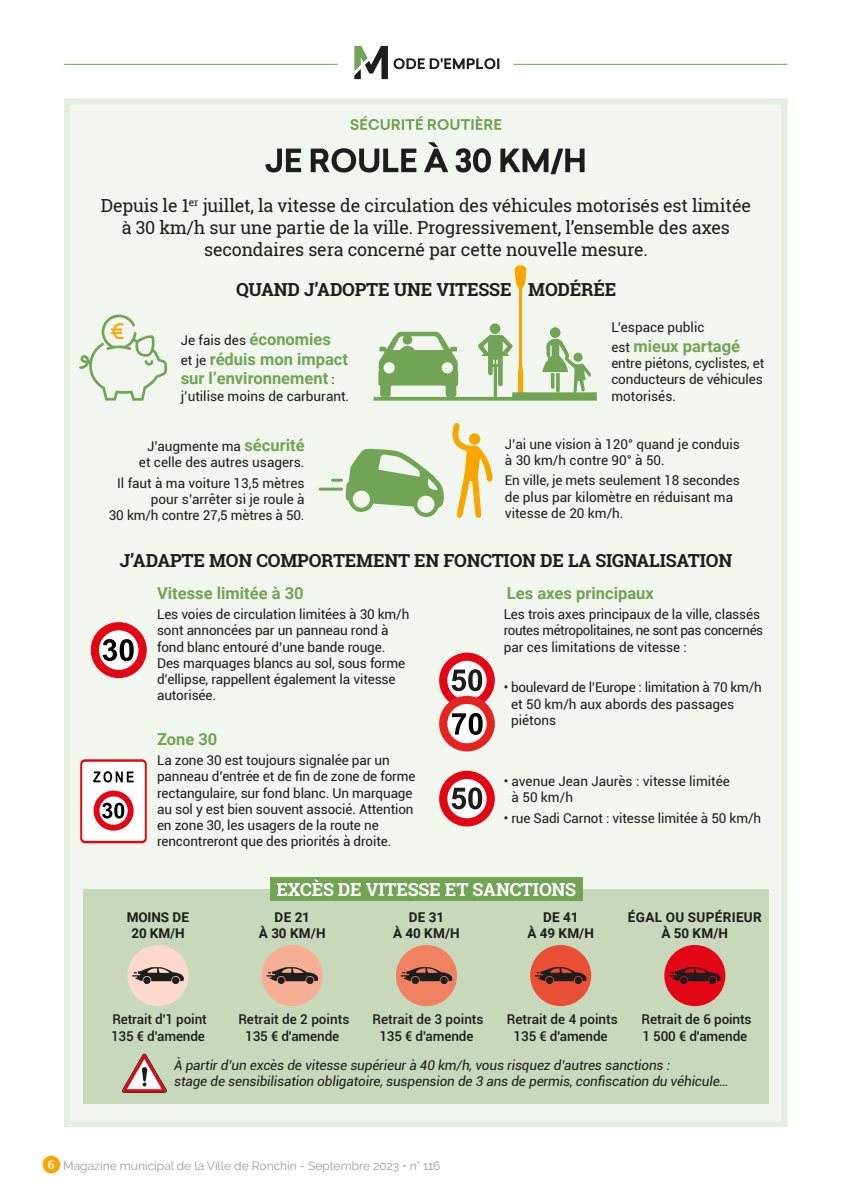
<style>
.page{position:relative;width:851px;height:1191px;background:#fff}
.page>*{position:absolute;margin:0;border:0;box-sizing:border-box;transform-origin:0 0}
.t1{font:18px/21.6px "Roboto Slab";letter-spacing:-.01em;color:#1d1d1b;text-align:center}
.t2{font:700 18px "Roboto Slab";letter-spacing:-.01em;color:#1d1d1b}
.t3{font:700 18px "Roboto Slab";letter-spacing:-.01em;color:#fff}
.t4{font:700 16.5px/19.8px "Roboto";color:#72a456}
.t5{font:13.5px/16.2px "Roboto";letter-spacing:-.01em;color:#1d1d1b}
.t6{font:italic 13.5px/16.2px "Roboto";letter-spacing:-.01em;color:#1d1d1b}
.t7{font:500 13.5px "Roboto";letter-spacing:-.01em;color:#1d1d1b}
.t8{font:700 13.5px/16.2px "Roboto";letter-spacing:.025em;color:#1d1d1b;text-align:center}
.t9{font:700 13.5px/16.2px "Roboto";letter-spacing:-.01em;color:#1d1d1b;text-align:center}
.t10{font:12px "Raleway";color:#9d9d9d}
.s1{font-weight:700;font-size:16.5px;color:#72a456}
.s2{font-weight:400;font-size:13.5px;color:#1d1d1b}
.s3{font-family:"Roboto";font-weight:500;color:#fff}
</style>
<div class="page">
<div style="left:43px;top:1155px;width:17px;height:18px;background:#f7a600;border-radius:50%"></div>
<div style="left:64px;top:99px;width:723px;height:1028px;background:#f1f6ef"></div>
<svg style="left:265px;top:142px;width:319px;height:32px"></svg>
<svg style="left:350px;top:116px;width:151px;height:14px"></svg>
<hr style="left:64px;top:64px;width:723px;height:1px;background:#72a456">
<svg style="left:334px;top:45px;width:182px;height:35px"></svg>
<svg style="left:79px;top:314px;width:88px;height:87px"></svg>
<svg style="left:373px;top:265px;width:223px;height:136px"></svg>
<svg style="left:452px;top:423px;width:40px;height:95px"></svg>
<div style="left:469px;top:433px;width:11px;height:12px;background:#f7a600;border-radius:50%"></div>
<hr style="left:320px;top:487px;width:21px;height:3px;background:#72a456">
<svg style="left:332px;top:448px;width:111px;height:69px"></svg>
<svg style="left:91px;top:622px;width:56px;height:56px"></svg>
<svg style="left:80px;top:759px;width:67px;height:84px"></svg>
<svg style="left:439px;top:652px;width:55px;height:99px"></svg>
<svg style="left:439px;top:771px;width:55px;height:55px"></svg>
<div style="left:84px;top:889px;width:685px;height:214px;background:#c8d9bb"></div>
<div style="left:270px;top:877px;width:312px;height:23px;background:#72a456"></div>
<div style="left:127px;top:945px;width:61px;height:61px;background:#fcd9ca;border-radius:50%"></div>
<svg style="left:132px;top:967px;width:52px;height:17px"></svg>
<div style="left:261px;top:945px;width:62px;height:61px;background:#f6af95;border-radius:50%"></div>
<svg style="left:266px;top:967px;width:52px;height:17px"></svg>
<div style="left:396px;top:945px;width:61px;height:61px;background:#f08262;border-radius:50%"></div>
<svg style="left:400px;top:967px;width:52px;height:17px"></svg>
<div style="left:530px;top:945px;width:61px;height:61px;background:#e94f35;border-radius:50%"></div>
<svg style="left:534px;top:967px;width:52px;height:17px"></svg>
<div style="left:664px;top:945px;width:61px;height:61px;background:#e30614;border-radius:50%"></div>
<svg style="left:669px;top:967px;width:51px;height:17px"></svg>
<svg style="left:122px;top:1053px;width:45px;height:40px"></svg>
<p class="t1" style="left:101px;top:195px;width:651px">Depuis le 1<sup>er</sup> juillet, la vitesse de circulation des véhicules motorisés est limitée à 30 km/h sur une partie de la ville. Progressivement, l’ensemble des axes secondaires sera concerné par cette nouvelle mesure.</p>
<p class="t2" style="left:236px;top:277px;width:381px">QUAND J’ADOPTE UNE VITESSE MODÉRÉE</p>
<p class="t5" style="left:181px;top:331px;width:152px">Je fais des <span class="s1">économies</span></p>
<p class="t4" style="left:181px;top:348px;width:169px"><span class="s2">et je</span> réduis mon impact sur l’environnement <span class="s2">:</span></p>
<p class="t5" style="left:181px;top:387px;width:170px">j’utilise moins de carburant.</p>
<p class="t5" style="left:139px;top:437px;width:167px;text-align:center">J’augmente ma <span class="s1">sécurité </span>et celle des autres usagers.</p>
<p class="t5" style="left:109px;top:474px;width:197px;text-align:right">Il faut à ma voiture 13,5 mètres pour s’arrêter si je roule à<br>30 km/h contre 27,5 mètres à 50.</p>
<p class="t5" style="left:611px;top:319px;width:95px">L’espace public</p>
<p class="t4" style="left:611px;top:336px;width:130px"><span class="s2">est</span> mieux partagé</p>
<p class="t5" style="left:611px;top:355px;width:154px;text-align:justify">entre piétons, cyclistes, et conducteurs de véhicules motorisés.</p>
<p class="t5" style="left:505px;top:435px;width:236px">J’ai une vision à 120° quand je conduis à 30 km/h contre 90° à 50.</p>
<p class="t5" style="left:505px;top:472px;width:236px">En ville, je mets seulement 18 secondes de plus par kilomètre en réduisant ma vitesse de 20 km/h.</p>
<p class="t2" style="left:120px;top:548px;width:614px">J’ADAPTE MON COMPORTEMENT EN FONCTION DE LA SIGNALISATION</p>
<p class="t4" style="left:157px;top:582px;width:148px">Vitesse limitée à 30</p>
<p class="t5" style="left:157px;top:606px;width:254px">Les voies de circulation limitées à 30 km/h sont annoncées par un panneau rond à fond blanc entouré d’une bande rouge.<br>Des marquages blancs au sol, sous forme d’ellipse, rappellent également la vitesse autorisée.</p>
<p class="t4" style="left:157px;top:728px;width:62px">Zone 30</p>
<p class="t5" style="left:157px;top:751px;width:260px">La zone 30 est toujours signalée par un panneau d’entrée et de fin de zone de forme rectangulaire, sur fond blanc. Un marquage au sol y est bien souvent associé. Attention en zone 30, les usagers de la route ne rencontreront que des priorités à droite.</p>
<p class="t4" style="left:507px;top:582px;width:148px">Les axes principaux</p>
<p class="t5" style="left:503px;top:606px;width:261px">Les trois axes principaux de la ville, classés routes métropolitaines, ne sont pas concernés par ces limitations de vitesse :</p>
<p class="t5" style="left:511px;top:679px;width:252px;text-indent:-7px">• boulevard de l’Europe : limitation à 70 km/h et 50 km/h aux abords des passages piétons</p>
<p class="t5" style="left:511px;top:773px;width:220px;text-indent:-8px">• avenue Jean Jaurès : vitesse limitée à 50 km/h</p>
<p class="t5" style="left:503px;top:809px;width:259px">• rue Sadi Carnot : vitesse limitée à 50 km/h</p>
<p class="t3" style="left:276px;top:877px;width:301px">EXCÈS DE VITESSE ET SANCTIONS</p>
<p class="t9" style="left:127px;top:908px;width:64px">MOINS DE<br>20 KM/H</p>
<p class="t8" style="left:259px;top:908px;width:68px">DE 21<br>À 30 KM/H</p>
<p class="t8" style="left:393px;top:908px;width:68px">DE 31<br>À 40 KM/H</p>
<p class="t8" style="left:527px;top:908px;width:68px">DE 41<br>À 49 KM/H</p>
<p class="t8" style="left:628px;top:908px;width:135px">ÉGAL OU SUPÉRIEUR<br>À 50 KM/H</p>
<p class="t7" style="left:112px;top:1010px;width:96px">Retrait d'1 point</p>
<p class="t7" style="left:111px;top:1026px;width:95px">135 € d'amende</p>
<p class="t7" style="left:641px;top:1010px;width:112px">Retrait de 6 points</p>
<p class="t7" style="left:642px;top:1026px;width:106px">1 500 € d'amende</p>
<p class="t6" style="left:174px;top:1056px;width:556px">À partir d’un excès de vitesse supérieur à 40 km/h, vous risquez d’autres sanctions :<br>stage de sensibilisation obligatoire, suspension de 3 ans de permis, confiscation du véhicule…</p>
<p class="t7" style="left:238px;top:1010px;width:112px">Retrait de 2 points</p>
<p class="t7" style="left:245px;top:1026px;width:95px">135 € d'amende</p>
<p class="t7" style="left:372px;top:1010px;width:112px">Retrait de 3 points</p>
<p class="t7" style="left:379px;top:1026px;width:95px">135 € d'amende</p>
<p class="t7" style="left:506px;top:1010px;width:112px">Retrait de 4 points</p>
<p class="t7" style="left:513px;top:1026px;width:95px">135 € d'amende</p>
<p class="t10" style="left:48px;top:1159px;width:394px"><span class="s3">6</span> Magazine municipal de la Ville de Ronchin - Septembre 2023 • n° 116</p>
</div>
